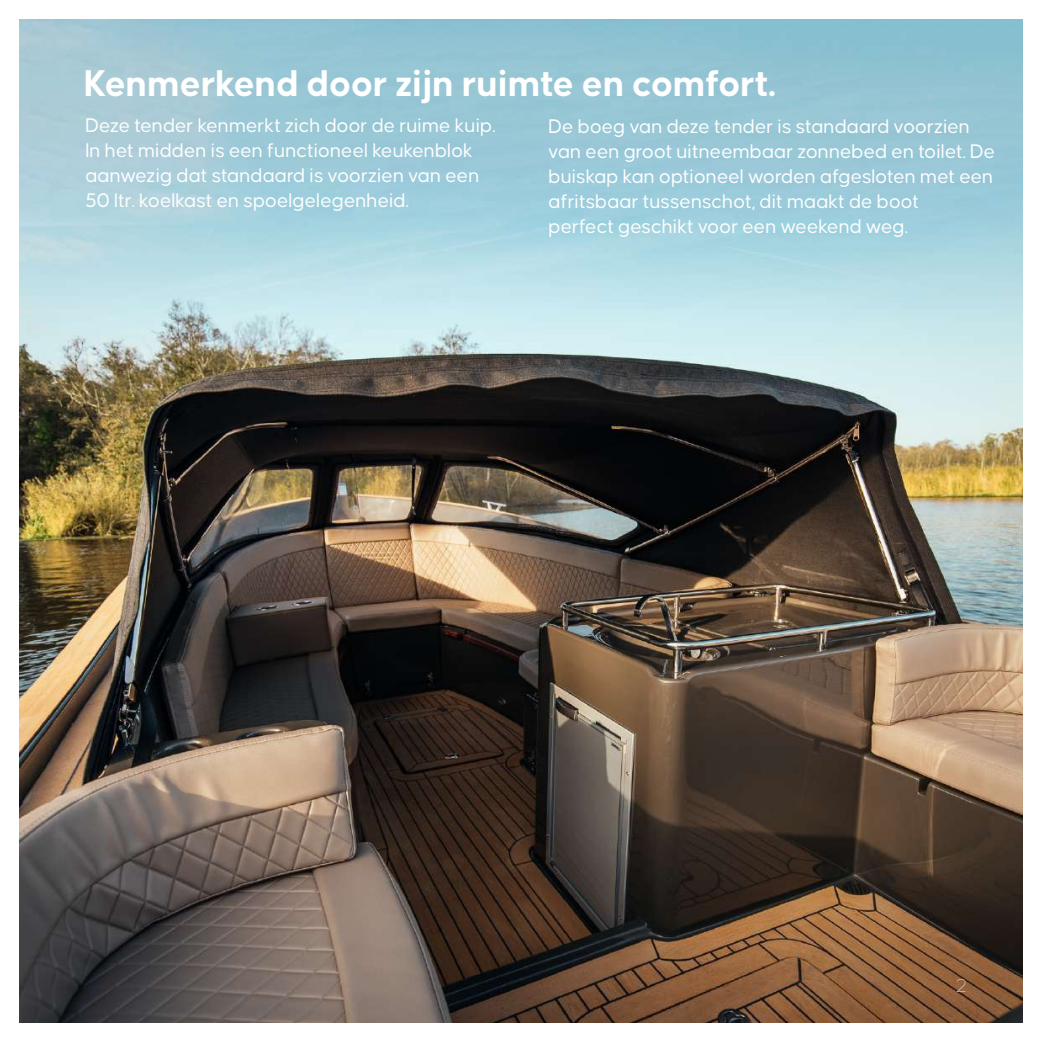
<style>
.page{position:relative;width:1042px;height:1042px;background:#fff}
.page>*{position:absolute;margin:0;border:0;box-sizing:border-box;transform-origin:0 0}
.t1{font:700 39.73px "Causten";color:#fff}
.t2{font:21px/24.8px "Causten";color:#fff}
.t3{font:100 19.78px "Causten";color:#fff}
</style>
<div class="page">
<img style="left:20px;top:317px;width:1002px;height:705px">
<svg style="left:20px;top:20px;width:1002px;height:297px;background:#a3cedb"></svg>
<h1 class="t1" style="left:84px;top:62px;width:693px">Kenmerkend door zijn ruimte en comfort.</h1>
<p class="t2" style="left:85px;top:113px;width:412px">Deze tender kenmerkt zich door de ruime kuip.<br>In het midden is een functioneel keukenblok aanwezig dat standaard is voorzien van een 50 ltr. koelkast en spoelgelegenheid.</p>
<p class="t2" style="left:548px;top:114px;width:448px">De boeg van deze tender is standaard voorzien van een groot uitneembaar zonnebed en toilet. De buiskap kan optioneel worden afgesloten met een afritsbaar tussenschot, dit maakt de boot<br>perfect geschikt voor een weekend weg.</p>
<p class="t3" style="left:956px;top:976px;width:12px">2</p>
</div>
